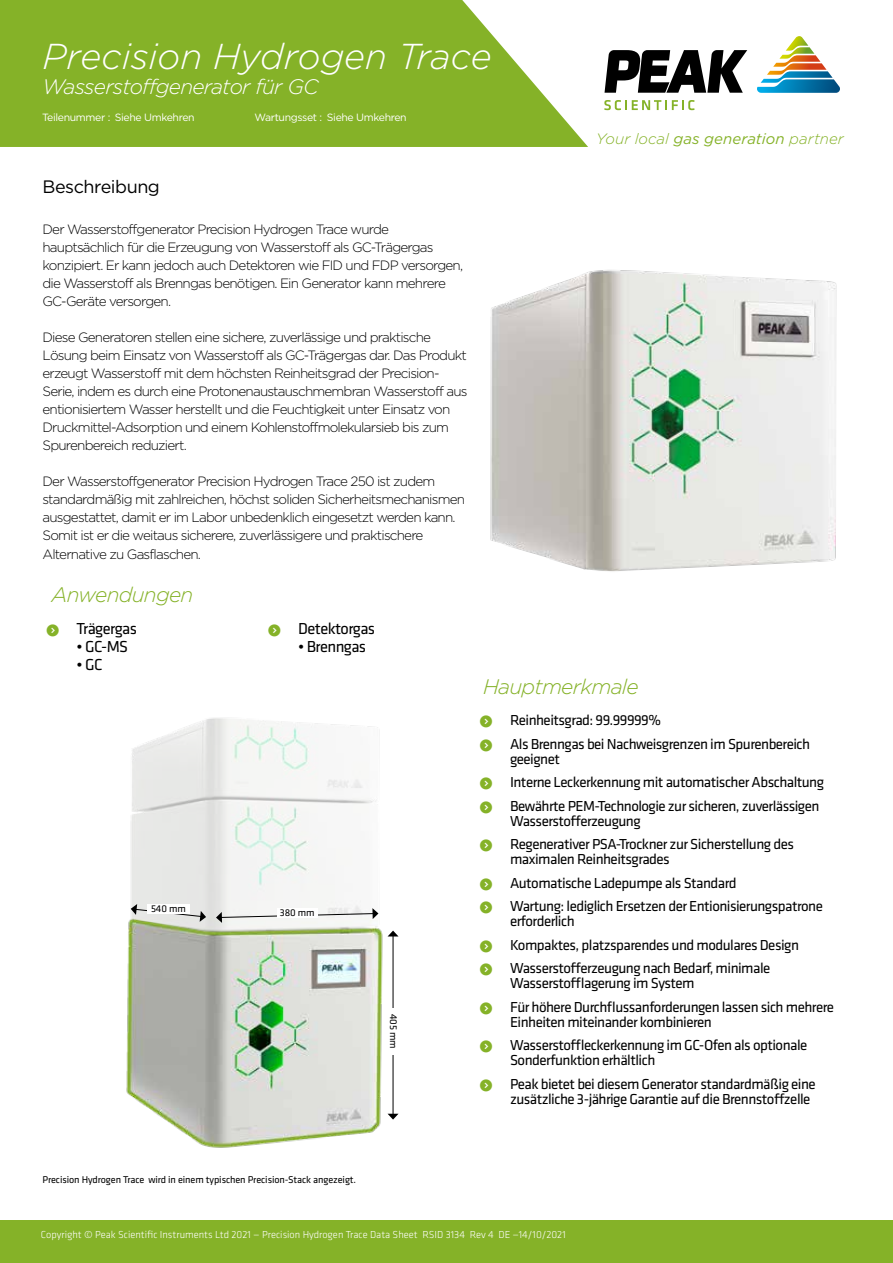
<style>
.page{position:relative;width:893px;height:1263px;background:#fff}
.page>*{position:absolute;margin:0;border:0;box-sizing:border-box;transform-origin:0 0}
.t1{font:italic 300 36px "Gotham";color:#fff}
.t2{font:italic 300 21px "Gotham";letter-spacing:-.035em;color:#fff}
.t3{font:italic 300 21px "Gotham";letter-spacing:-.035em;color:#85b228}
.t4{font:18px "Gotham";letter-spacing:-.025em;color:#000}
.t5{font:16.5px "Klavika";letter-spacing:-.035em;color:#000}
.t6{font:15px/23.5px "Klavika";letter-spacing:-.035em;color:#000}
.t7{font:italic 300 15px "Gotham";color:#85b228}
.t8{font:300 13.5px/18px "Gotham";letter-spacing:-.06em;color:#000}
.t9{font:300 10.5px "Klavika";color:#fff}
.t10{font:10.5px "Gotham";letter-spacing:-.035em;color:#fff}
.t11{font:10.2px "Klavika";letter-spacing:-.01em;color:#000}
.s1{font-weight:400}
</style>
<div class="page">
<svg style="left:0;top:0;width:588px;height:147px;background:#8fb83b"></svg>
<svg style="left:604px;top:50px;width:143px;height:43px"></svg>
<svg style="left:604px;top:100px;width:90px;height:10px"></svg>
<svg style="left:757px;top:36px;width:83px;height:57px"></svg>
<div style="left:0;top:1220px;width:893px;height:43px;background:#85b228"></div>
<img style="left:490px;top:270px;width:347px;height:302px">
<img style="left:126px;top:718px;width:273px;height:430px">
<svg style="left:216px;top:908px;width:162px;height:15px"></svg>
<hr style="left:393px;top:936px;width:1px;height:178px;background:#000">
<svg style="left:388px;top:930px;width:10px;height:6px"></svg>
<svg style="left:388px;top:1114px;width:10px;height:5px"></svg>
<svg style="left:131px;top:904px;width:75px;height:18px"></svg>
<div style="left:388px;top:1008px;width:10px;height:47px;background:#fff"></div>
<div style="left:277px;top:908px;width:41px;height:9px;background:#fff"></div>
<div style="left:147px;top:904px;width:43px;height:9px;background:#fff"></div>
<h1 class="t1" style="left:43px;top:36px;width:451px">Precision Hydrogen Trace</h1>
<h2 class="t2" style="left:43px;top:75px;width:278px">Wasserstoffgenerator für GC</h2>
<p class="t10" style="left:42px;top:111px;width:154px">Teilenummer : Siehe Umkehren</p>
<p class="t10" style="left:255px;top:111px;width:69px">Wartungsset :</p>
<p class="t10" style="left:327px;top:111px;width:81px">Siehe Umkehren</p>
<h3 class="t4" style="left:43px;top:177px;width:119px">Beschreibung</h3>
<p class="t8" style="left:43px;top:220px;width:422px">Der Wasserstoffgenerator Precision Hydrogen Trace wurde hauptsächlich für die Erzeugung von Wasserstoff als GC-Trägergas konzipiert. Er kann jedoch auch Detektoren wie FID und FDP versorgen, die Wasserstoff als Brenngas benötigen. Ein Generator kann mehrere GC-Geräte versorgen.</p>
<p class="t8" style="left:43px;top:328px;width:426px">Diese Generatoren stellen eine sichere, zuverlässige und praktische Lösung beim Einsatz von Wasserstoff als GC-Trägergas dar. Das Produkt erzeugt Wasserstoff mit dem höchsten Reinheitsgrad der Precision-Serie, indem es durch eine Protonenaustauschmembran Wasserstoff aus entionisiertem Wasser herstellt und die Feuchtigkeit unter Einsatz von Druckmittel-Adsorption und einem Kohlenstoffmolekularsieb bis zum Spurenbereich reduziert.</p>
<p class="t8" style="left:43px;top:472px;width:424px">Der Wasserstoffgenerator Precision Hydrogen Trace 250 ist zudem standardmäßig mit zahlreichen, höchst soliden Sicherheitsmechanismen ausgestattet, damit er im Labor unbedenklich eingesetzt werden kann.<br>Somit ist er die weitaus sicherere, zuverlässigere und praktischere</p>
<p class="t8" style="left:43px;top:545px;width:160px">Alternative zu Gasflaschen.</p>
<h2 class="t3" style="left:52px;top:583px;width:143px">Anwendungen</h2>
<p class="t5" style="left:77px;top:619px;width:62px">Trägergas</p>
<p class="t5" style="left:77px;top:637px;width:53px">• GC-MS</p>
<p class="t5" style="left:77px;top:655px;width:28px">• GC</p>
<p class="t5" style="left:298px;top:619px;width:78px">Detektorgas</p>
<p class="t5" style="left:298px;top:637px;width:70px">• Brenngas</p>
<p class="t11" style="left:151px;top:903px;width:36px">540 mm</p>
<p class="t11" style="left:280px;top:907px;width:36px">380 mm</p>
<p class="t11" style="left:399px;top:1014px;width:36px;rotate:90deg">405 mm</p>
<p class="t7" style="left:596px;top:131px;width:249px">Your local <span class="s1">gas generation</span> partner</p>
<h2 class="t3" style="left:483px;top:675px;width:157px">Hauptmerkmale</h2>
<p class="t6" style="left:510px;top:708px;width:302px">Reinheitsgrad: 99.99999%<br>Als Brenngas bei Nachweisgrenzen im Spurenbereich</p>
<p class="t6" style="left:510px;top:747px;width:316px">geeignet<br>Interne Leckerkennung mit automatischer Abschaltung<br>Bewährte PEM-Technologie zur sicheren, zuverlässigen</p>
<p class="t6" style="left:510px;top:809px;width:285px">Wasserstofferzeugung<br>Regenerativer PSA-Trockner zur Sicherstellung des</p>
<p class="t6" style="left:510px;top:847px;width:314px">maximalen Reinheitsgrades<br>Automatische Ladepumpe als Standard<br>Wartung: lediglich Ersetzen der Entionisierungspatrone</p>
<p class="t6" style="left:510px;top:909px;width:290px">erforderlich<br>Kompaktes, platzsparendes und modulares Design<br>Wasserstofferzeugung nach Bedarf, minimale</p>
<p class="t6" style="left:510px;top:971px;width:325px">Wasserstofflagerung im System<br>Für höhere Durchflussanforderungen lassen sich mehrere</p>
<p class="t6" style="left:510px;top:1010px;width:299px">Einheiten miteinander kombinieren<br>Wasserstoffleckerkennung im GC-Ofen als optionale</p>
<p class="t6" style="left:510px;top:1048px;width:307px">Sonderfunktion erhältlich<br>Peak bietet bei diesem Generator standardmäßig eine</p>
<p class="t6" style="left:510px;top:1088px;width:302px">zusätzliche 3-jährige Garantie auf die Brennstoffzelle</p>
<p class="t11" style="left:43px;top:1174px;width:315px">Precision Hydrogen Trace wird in einem typischen Precision-Stack angezeigt.</p>
<p class="t9" style="left:41px;top:1229px;width:526px">Copyright © Peak Scientific Instruments Ltd 2021 — Precision Hydrogen Trace Data Sheet RSID 3134 Rev 4 DE —14/10/2021</p>
</div>
